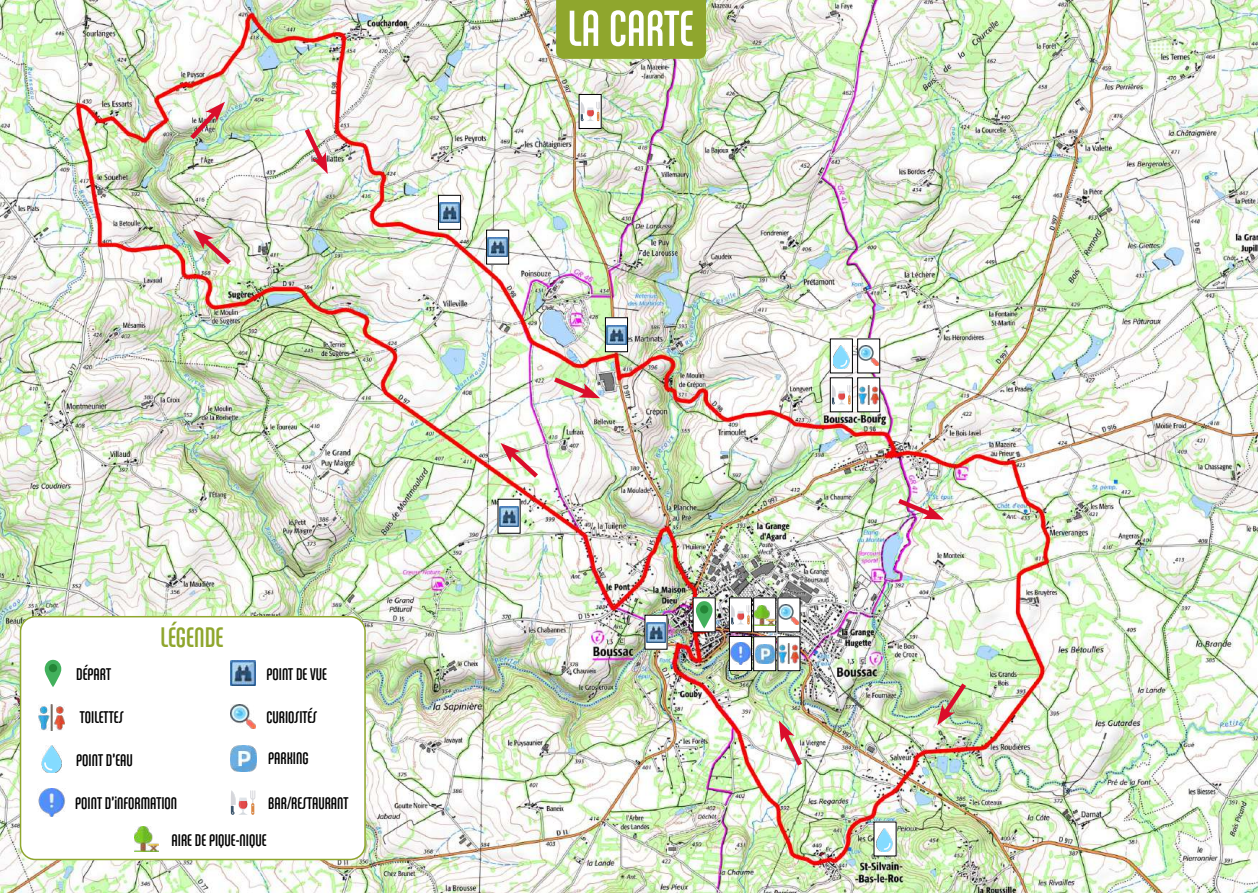
<style>
.page{position:relative;width:1259px;height:893px;background:#fff}
.page>*{position:absolute;margin:0;border:0;box-sizing:border-box;transform-origin:0 0}
.t1{font:54px "Chalet Comprime Cologne Seventy";color:#fff}
.t2{font:30px "Chalet Comprime Cologne Seventy";color:#8fa62d}
.t3{font:18px "Chalet Comprime Cologne Seventy";color:#000}
</style>
<div class="page">
<img style="left:0;top:0;width:1258px;height:893px">
<div style="left:21px;top:617px;width:344px;height:242px;background:#fff;border-radius:15px"></div>
<div style="left:20px;top:616px;width:346px;height:244px;border:2px solid #8fa62d;border-radius:15px"></div>
<img style="left:134px;top:827px;width:24px;height:24px">
<img style="left:231px;top:661px;width:24px;height:24px">
<svg style="left:45px;top:660px;width:16px;height:27px"></svg>
<div style="left:49px;top:664px;width:8px;height:8px;background:#248536;border-radius:50%"></div>
<div style="left:556px;top:0;width:150px;height:59px;background:#8fa62d"></div>
<div style="left:693px;top:598px;width:22px;height:34px;background:#fff"></div>
<svg style="left:696px;top:601px;width:16px;height:27px"></svg>
<div style="left:700px;top:605px;width:8px;height:9px;background:#248536;border-radius:50%"></div>
<div style="left:729px;top:636px;width:22px;height:34px;background:#fff"></div>
<div style="left:729px;top:636px;width:23px;height:35px;border:1px solid #000"></div>
<div style="left:778px;top:637px;width:22px;height:34px;background:#fff"></div>
<div style="left:777px;top:636px;width:23px;height:35px;border:1px solid #000"></div>
<div style="left:753px;top:637px;width:23px;height:34px;background:#fff"></div>
<div style="left:753px;top:636px;width:23px;height:35px;border:1px solid #000"></div>
<div style="left:753px;top:598px;width:23px;height:34px;background:#fff"></div>
<div style="left:753px;top:597px;width:23px;height:35px;border:1px solid #000"></div>
<div style="left:778px;top:598px;width:22px;height:34px;background:#fff"></div>
<img style="left:754px;top:605px;width:21px;height:21px">
<img style="left:779px;top:605px;width:20px;height:20px">
<img style="left:41px;top:746px;width:20px;height:27px">
<img style="left:231px;top:704px;width:24px;height:25px">
<div style="left:874px;top:822px;width:22px;height:34px;background:#fff"></div>
<img style="left:877px;top:829px;width:16px;height:22px">
<img style="left:231px;top:746px;width:25px;height:25px">
<img style="left:755px;top:644px;width:19px;height:19px">
<img style="left:38px;top:704px;width:26px;height:26px">
<img style="left:779px;top:644px;width:19px;height:20px">
<svg style="left:778px;top:720px;width:28px;height:51px"></svg>
<svg style="left:893px;top:495px;width:51px;height:26px"></svg>
<img style="left:937px;top:678px;width:33px;height:47px">
<img style="left:38px;top:788px;width:27px;height:29px">
<img style="left:729px;top:643px;width:22px;height:22px">
<div style="left:645px;top:615px;width:22px;height:34px;background:#fff"></div>
<img style="left:646px;top:622px;width:20px;height:20px">
<div style="left:498px;top:499px;width:22px;height:34px;background:#fff"></div>
<img style="left:499px;top:506px;width:20px;height:20px">
<div style="left:438px;top:195px;width:22px;height:34px;background:linear-gradient(to right,#fff,#fff)"></div>
<div style="left:438px;top:195px;width:23px;height:35px;border:1px solid #000"></div>
<img style="left:440px;top:203px;width:19px;height:19px">
<div style="left:486px;top:230px;width:23px;height:34px;background:#fff"></div>
<div style="left:486px;top:230px;width:23px;height:34px;border:1px solid #000"></div>
<img style="left:488px;top:237px;width:19px;height:20px">
<div style="left:605px;top:318px;width:22px;height:34px;background:#fff"></div>
<div style="left:605px;top:317px;width:23px;height:35px;border:1px solid #000"></div>
<img style="left:607px;top:325px;width:19px;height:19px">
<svg style="left:549px;top:374px;width:51px;height:25px"></svg>
<svg style="left:301px;top:124px;width:27px;height:50px"></svg>
<img style="left:193px;top:230px;width:43px;height:39px">
<svg style="left:500px;top:443px;width:43px;height:39px"></svg>
<img style="left:186px;top:102px;width:39px;height:42px">
<svg style="left:231px;top:790px;width:24px;height:25px"></svg>
<div style="left:729px;top:598px;width:22px;height:34px;background:#fff"></div>
<div style="left:729px;top:597px;width:23px;height:35px;border:1px solid #000"></div>
<svg style="left:731px;top:605px;width:19px;height:20px"></svg>
<div style="left:857px;top:378px;width:22px;height:34px;background:#fff"></div>
<div style="left:857px;top:377px;width:23px;height:35px;border:1px solid #000"></div>
<div style="left:857px;top:339px;width:22px;height:34px;background:#fff"></div>
<div style="left:857px;top:339px;width:23px;height:34px;border:1px solid #000"></div>
<img style="left:858px;top:346px;width:20px;height:20px">
<img style="left:858px;top:385px;width:20px;height:20px">
<div style="left:830px;top:378px;width:22px;height:34px;background:#fff"></div>
<div style="left:830px;top:377px;width:23px;height:35px;border:1px solid #000"></div>
<svg style="left:832px;top:385px;width:19px;height:20px"></svg>
<div style="left:830px;top:339px;width:22px;height:34px;background:#fff"></div>
<div style="left:830px;top:339px;width:23px;height:34px;border:1px solid #000"></div>
<img style="left:833px;top:346px;width:16px;height:22px">
<div style="left:579px;top:94px;width:22px;height:34px;background:#fff"></div>
<div style="left:579px;top:94px;width:22px;height:35px;border:1px solid #000"></div>
<svg style="left:580px;top:102px;width:20px;height:19px"></svg>
<h1 class="t1" style="left:567px;top:-2px;width:127px">LA CARTE</h1>
<h2 class="t2" style="left:161px;top:620px;width:64px">LÉGENDE</h2>
<p class="t3" style="left:76px;top:664px;width:36px">DÉPART</p>
<p class="t3" style="left:266px;top:664px;width:62px">POINT DE VUE</p>
<p class="t3" style="left:80px;top:707px;width:45px">TOILETTES</p>
<p class="t3" style="left:266px;top:707px;width:52px">CURIOSITÉS</p>
<p class="t3" style="left:76px;top:750px;width:58px">POINT D’EAU</p>
<p class="t3" style="left:268px;top:748px;width:42px">PARKING</p>
<p class="t3" style="left:75px;top:793px;width:103px">POINT D’iNFORMATION</p>
<p class="t3" style="left:268px;top:793px;width:82px">BAR/RESTAURANT</p>
<p class="t3" style="left:172px;top:830px;width:96px">AIRE DE PIQUE-NIQUE</p>
</div>
